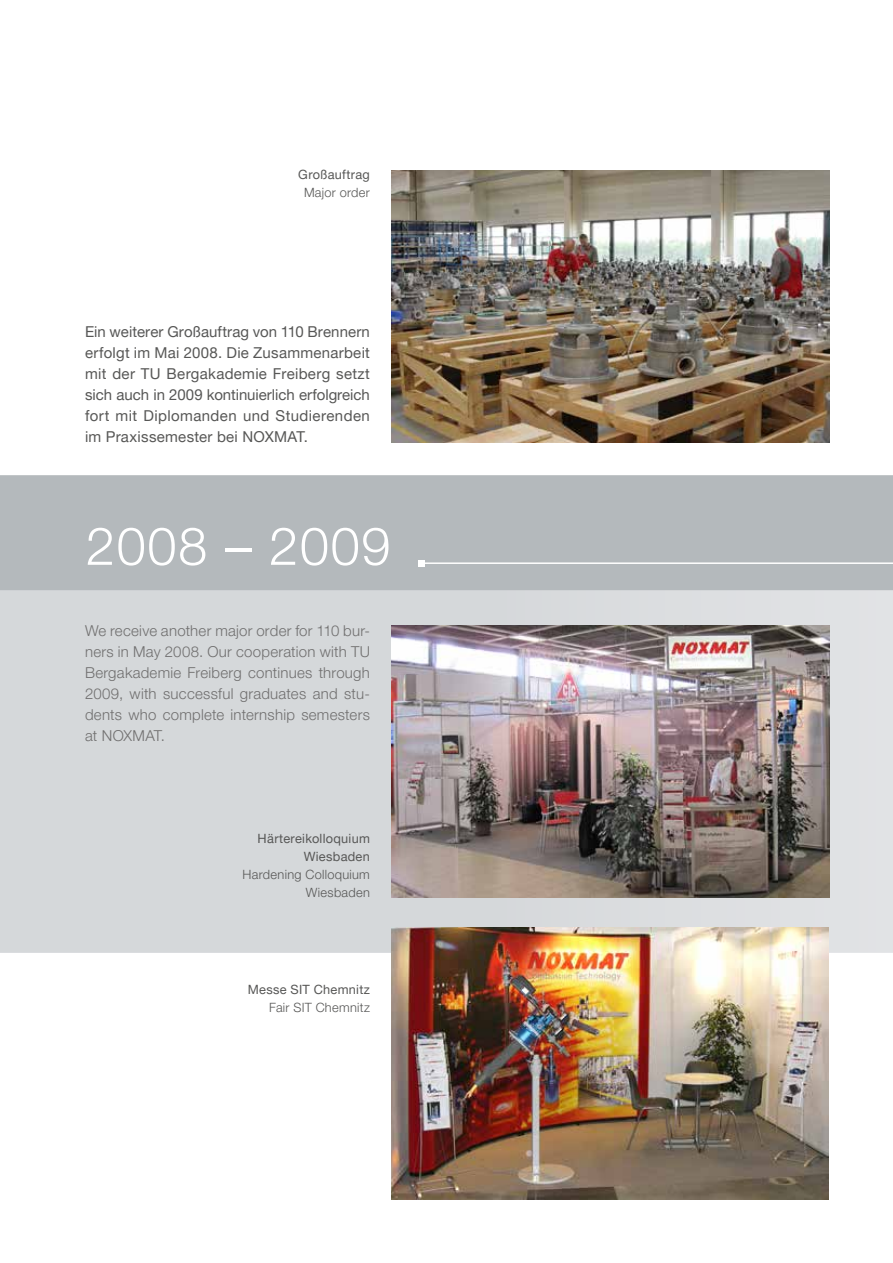
<style>
.page{position:relative;width:893px;height:1263px;background:#fff}
.page>*{position:absolute;margin:0;border:0;box-sizing:border-box;transform-origin:0 0}
.t1{font:300 52.5px "Helvetica Neue LT Pro";letter-spacing:.03em;color:#fff}
.t2{font:15px/21px "Helvetica Neue LT Pro";letter-spacing:.025em;color:#575756;text-align:justify}
.t3{font:300 15px/21px "Helvetica Neue LT Pro";letter-spacing:.015em;color:#706f6f;text-align:justify}
.t4{font:12.75px/18px "Helvetica Neue LT Pro";letter-spacing:.02em;color:#575756;text-align:right}
.t5{font:300 12.75px/18px "Helvetica Neue LT Pro";letter-spacing:.025em;color:#575756;text-align:right}
</style>
<div class="page">
<svg style="left:0;top:393px;width:893px;height:560px;fill:#d5d8da"></svg>
<img style="left:391px;top:170px;width:438px;height:272px">
<img style="left:391px;top:625px;width:438px;height:272px">
<img style="left:391px;top:927px;width:438px;height:272px">
<svg style="left:0;top:475px;width:893px;height:149px;background:#bcc0c3"></svg>
<hr style="left:422px;top:562px;width:471px;height:2px;background:#fff">
<svg style="left:419px;top:560px;width:6px;height:6px"></svg>
<p class="t4" style="left:298px;top:165px;width:73px">Großauftrag</p>
<p class="t5" style="left:304px;top:183px;width:67px">Major order</p>
<p class="t2" style="left:85px;top:321px;width:286px">Ein weiterer Großauftrag von 110 Brennern erfolgt im Mai 2008. Die Zusammenarbeit mit der TU Bergakademie Freiberg setzt sich auch in 2009 kontinuierlich erfolgreich fort mit Diplomanden und Studierenden im Praxissemester bei NOXMAT.</p>
<h1 class="t1" style="left:86px;top:514px;width:306px">2008 – 2009</h1>
<p class="t3" style="left:85px;top:620px;width:286px">We receive another major order for 110 bur&shy;ners in May 2008. Our cooperation with TU Bergakademie Freiberg continues through 2009, with successful graduates and stu&shy;dents who complete internship semesters at NOXMAT.</p>
<p class="t4" style="left:258px;top:829px;width:114px">Härtereikolloquium<br>Wiesbaden</p>
<p class="t5" style="left:243px;top:865px;width:129px">Hardening Colloquium<br>Wiesbaden</p>
<p class="t4" style="left:248px;top:980px;width:124px">Messe SIT Chemnitz</p>
<p class="t5" style="left:269px;top:998px;width:102px">Fair SIT Chemnitz</p>
</div>
